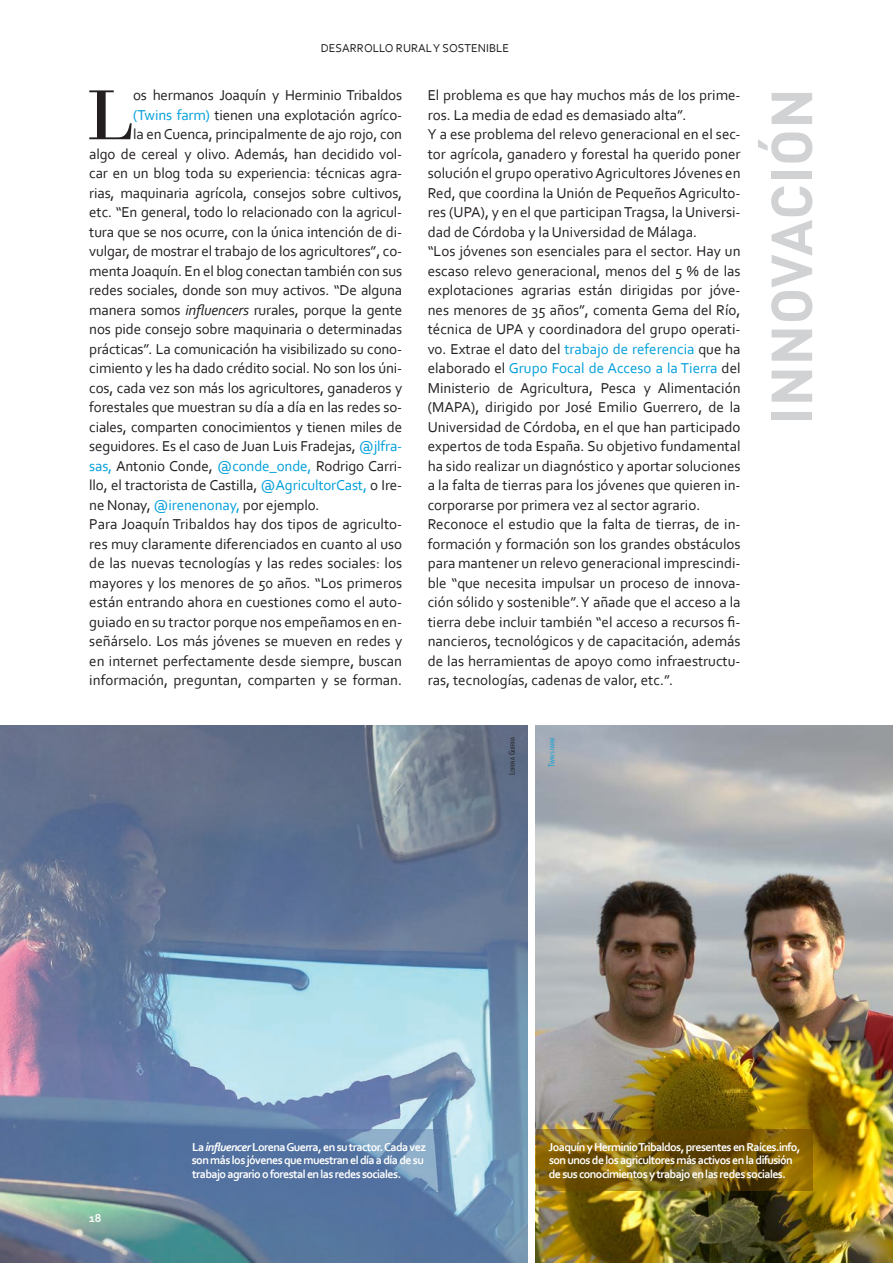
<style>
.page{position:relative;width:893px;height:1263px;background:#fff}
.page>*{position:absolute;margin:0;border:0;box-sizing:border-box;transform-origin:0 0}
.párrafo_capitular_P{font:74.55px "Bodoni";color:#231f20}
.t1{font:700 57px "DIN Pro";letter-spacing:.01em;color:#d1d2d4}
.cuerpo_de_texto_P{font:15px/19.5px "Corbel";color:#231f20;text-align:justify}
.párrafo_capitular_P-2{font:15px "Corbel";letter-spacing:-.01em;color:#231f20}
.t2{font:700 12px/13.5px "Corbel";letter-spacing:-.05em;color:#fff}
.t3{font:12px "Corbel";color:#231f20}
.t4{font:5.25px "Turmino";letter-spacing:-.015em;color:#231f20}
.t5{font:5.25px "Turmino";letter-spacing:-.015em;color:#009fda}
.s1{color:#009fda}
.s2{font-style:italic}
.s3{font-size:7.5px}
</style>
<div class="page">
<img style="left:0;top:725px;width:527px;height:538px">
<img style="left:536px;top:725px;width:357px;height:538px">
<svg style="left:179px;top:1129px;width:262px;height:62px;background:#5b7ba6"></svg>
<svg style="left:536px;top:1129px;width:276px;height:62px;background:#795b0b"></svg>
<p class="t3" style="left:321px;top:40px;width:190px">DESARROLLO RURAL Y SOSTENIBLE</p>
<p class="párrafo_capitular_P" style="left:86px;top:71px;width:50px">L</p>
<p class="párrafo_capitular_P-2" style="left:133px;top:86px;width:271px">os hermanos Joaquín y Herminio Tribaldos</p>
<p class="párrafo_capitular_P-2" style="left:133px;top:105px;width:271px"><span class="s1">(Twins farm)</span> tienen una explotación agríco-</p>
<p class="párrafo_capitular_P-2" style="left:133px;top:125px;width:271px">la en Cuenca, principalmente de ajo rojo, con</p>
<p class="párrafo_capitular_P-2" style="left:89px;top:144px;width:314px">algo de cereal y olivo. Además, han decidido vol-</p>
<p class="párrafo_capitular_P-2" style="left:89px;top:164px;width:314px">car en un blog toda su experiencia: técnicas agra-</p>
<p class="párrafo_capitular_P-2" style="left:89px;top:183px;width:314px">rias, maquinaria agrícola, consejos sobre cultivos,</p>
<p class="párrafo_capitular_P-2" style="left:89px;top:203px;width:314px">etc. “En general, todo lo relacionado con la agricul-</p>
<p class="párrafo_capitular_P-2" style="left:89px;top:222px;width:314px">tura que se nos ocurre, con la única intención de di-</p>
<p class="párrafo_capitular_P-2" style="left:89px;top:242px;width:314px">vulgar, de mostrar el trabajo de los agricultores”, co-</p>
<p class="párrafo_capitular_P-2" style="left:89px;top:261px;width:314px">menta Joaquín. En el blog conectan también con sus</p>
<p class="párrafo_capitular_P-2" style="left:89px;top:281px;width:314px">redes sociales, donde son muy activos. “De alguna</p>
<p class="párrafo_capitular_P-2" style="left:89px;top:300px;width:314px">manera somos <span class="s2">influencers</span> rurales, porque la gente</p>
<p class="párrafo_capitular_P-2" style="left:89px;top:320px;width:314px">nos pide consejo sobre maquinaria o determinadas</p>
<p class="párrafo_capitular_P-2" style="left:89px;top:339px;width:314px">prácticas”. La comunicación ha visibilizado su cono-</p>
<p class="párrafo_capitular_P-2" style="left:89px;top:359px;width:314px">cimiento y les ha dado crédito social. No son los úni-</p>
<p class="párrafo_capitular_P-2" style="left:89px;top:378px;width:314px">cos, cada vez son más los agricultores, ganaderos y</p>
<p class="párrafo_capitular_P-2" style="left:89px;top:398px;width:314px">forestales que muestran su día a día en las redes so-</p>
<p class="párrafo_capitular_P-2" style="left:89px;top:417px;width:314px">ciales, comparten conocimientos y tienen miles de</p>
<p class="párrafo_capitular_P-2" style="left:89px;top:437px;width:314px">seguidores. Es el caso de Juan Luis Fradejas, <span class="s1">@jlfra-</span></p>
<p class="párrafo_capitular_P-2" style="left:89px;top:456px;width:314px"><span class="s1">sas,</span> Antonio Conde, <span class="s1">@conde_onde,</span> Rodrigo Carri-</p>
<p class="párrafo_capitular_P-2" style="left:89px;top:476px;width:314px">llo, el tractorista de Castilla, <span class="s1">@AgricultorCast,</span> o Ire-</p>
<p class="párrafo_capitular_P-2" style="left:89px;top:495px;width:232px">ne Nonay, <span class="s1">@irenenonay,</span> por ejemplo.</p>
<p class="cuerpo_de_texto_P" style="left:89px;top:514px;width:314px">Para Joaquín Tribaldos hay dos tipos de agriculto&shy;res muy claramente diferenciados en cuanto al uso de las nuevas tecnologías y las redes sociales: los mayores y los menores de 50 años. “Los primeros están entrando ahora en cuestiones como el auto&shy;guiado en su tractor porque nos empeñamos en en&shy;señárselo. Los más jóvenes se mueven en redes y en internet perfectamente desde siempre, buscan información, preguntan, comparten y se forman.</p>
<p class="cuerpo_de_texto_P" style="left:428px;top:85px;width:314px">El problema es que hay muchos más de los prime&shy;ros. La media de edad es demasiado alta”.</p>
<p class="cuerpo_de_texto_P" style="left:428px;top:124px;width:314px">Y a ese problema del relevo generacional en el sec&shy;tor agrícola, ganadero y forestal ha querido poner solución el grupo operativo Agricultores Jóvenes en Red, que coordina la Unión de Pequeños Agriculto&shy;res (UPA), y en el que participan Tragsa, la Universi&shy;dad de Córdoba y la Universidad de Málaga.</p>
<p class="cuerpo_de_texto_P" style="left:428px;top:241px;width:314px">“Los jóvenes son esenciales para el sector. Hay un escaso relevo generacional, menos del 5 % de las explotaciones agrarias están dirigidas por jóve&shy;nes menores de 35 años”, comenta Gema del Río, técnica de UPA y coordinadora del grupo operati&shy;vo. Extrae el dato del <span class="s1">trabajo de referencia</span> que ha elaborado el <span class="s1">Grupo Focal de Acceso a la Tierra</span> del Ministerio de Agricultura, Pesca y Alimentación (MAPA), dirigido por José Emilio Guerrero, de la Universidad de Córdoba, en el que han participado expertos de toda España. Su objetivo fundamental ha sido realizar un diagnóstico y aportar soluciones a la falta de tierras para los jóvenes que quieren in&shy;corporarse por primera vez al sector agrario.</p>
<p class="cuerpo_de_texto_P" style="left:428px;top:514px;width:314px">Reconoce el estudio que la falta de tierras, de in&shy;formación y formación son los grandes obstáculos para mantener un relevo generacional imprescindi&shy;ble “que necesita impulsar un proceso de innova&shy;ción sólido y sostenible”. Y añade que el acceso a la tierra debe incluir también “el acceso a recursos fi&shy;nancieros, tecnológicos y de capacitación, además de las herramientas de apoyo como infraestructu&shy;ras, tecnologías, cadenas de valor, etc.”.</p>
<h2 class="t1" style="left:753px;top:424px;width:338px;rotate:-90deg">INNOVACIÓN</h2>
<p class="t4" style="left:510px;top:775px;width:39px;rotate:-90deg"><span class="s3">L</span>orena <span class="s3">G</span> uerra</p>
<p class="t5" style="left:549px;top:767px;width:30px;rotate:-90deg"><span class="s3">T</span>wi ns farm</p>
<p class="t2" style="left:89px;top:1211px;width:14px">18</p>
<p class="t2" style="left:192px;top:1140px;width:236px">La <span class="s2">influencer</span> Lorena Guerra, en su tractor. Cada vez son más los jóvenes que muestran el día a día de su trabajo agrario o forestal en las redes sociales.</p>
<p class="t2" style="left:549px;top:1140px;width:254px">Joaquín y Herminio Tribaldos, presentes en Raíces.info, son unos de los agricultores más activos en la difusión de sus conocimientos y trabajo en las redes sociales.</p>
</div>
